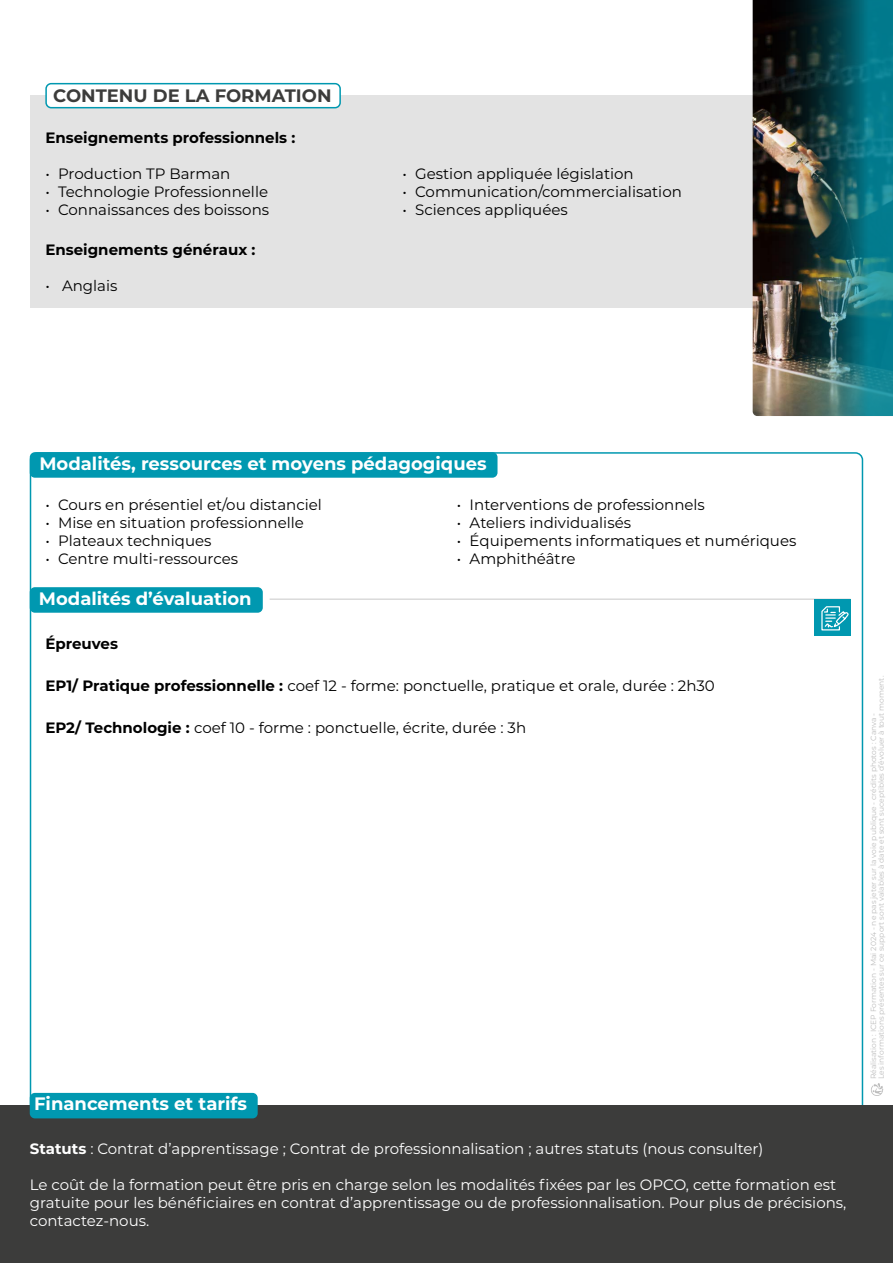
<style>
.page{position:relative;width:893px;height:1263px;background:#fff}
.page>*{position:absolute;margin:0;border:0;box-sizing:border-box;transform-origin:0 0}
.t1{font:700 18px "Montserrat";color:#fff}
.t2{font:700 18px "Montserrat";color:#3c3c3b}
.t3{font:15px "Montserrat";color:#000}
.t4{font:15px/18px "Montserrat";color:#fff}
.t5{font:700 15px "Montserrat";color:#000}
.t6{font:7.5px/7.5px "Montserrat";color:#bcbcbc}
.s1{font-weight:700}
</style>
<div class="page">
<div style="left:30px;top:587px;width:233px;height:26px;background:#0098b0;border-radius:5px"></div>
<div style="left:30px;top:452px;width:467px;height:26px;background:#0098b0;border-radius:5px"></div>
<div style="left:0;top:1106px;width:893px;height:157px;background:#3c3c3b"></div>
<div style="left:30px;top:96px;width:833px;height:212px;background:#e3e3e3"></div>
<img style="left:753px;top:0;width:8px;height:416px">
<img style="left:761px;top:0;width:132px;height:416px">
<hr style="left:270px;top:598px;width:580px;height:2px;background:#000">
<div style="left:46px;top:84px;width:294px;height:24px;background:#fff;border-radius:5px"></div>
<div style="left:45px;top:83px;width:296px;height:25px;border:2px solid #0098b0;border-radius:5px"></div>
<div style="left:814px;top:600px;width:36px;height:36px;background:#0098b0"></div>
<svg style="left:821px;top:606px;width:28px;height:25px"></svg>
<div style="left:30px;top:1093px;width:228px;height:25px;background:#0098b0;border-radius:5px"></div>
<svg style="left:871px;top:1083px;width:13px;height:13px"></svg>
<p class="t2" style="left:53px;top:82px;width:280px">CONTENU DE LA FORMATION</p>
<p class="t5" style="left:45px;top:127px;width:252px">Enseignements professionnels :</p>
<p class="t3" style="left:45px;top:164px;width:187px">• Production TP Barman</p>
<p class="t3" style="left:45px;top:182px;width:224px">• Technologie Professionnelle</p>
<p class="t3" style="left:45px;top:200px;width:225px">• Connaissances des boissons</p>
<p class="t5" style="left:45px;top:238px;width:212px">Enseignements généraux :</p>
<p class="t3" style="left:45px;top:275px;width:74px">• Anglais</p>
<p class="t3" style="left:402px;top:164px;width:233px">• Gestion appliquée législation</p>
<p class="t3" style="left:402px;top:182px;width:281px">• Communication/commercialisation</p>
<p class="t3" style="left:402px;top:200px;width:167px">• Sciences appliquées</p>
<p class="t1" style="left:39px;top:450px;width:449px">Modalités, ressources et moyens pédagogiques</p>
<p class="t3" style="left:45px;top:494px;width:278px">• Cours en présentiel et/ou distanciel</p>
<p class="t3" style="left:45px;top:512px;width:260px">• Mise en situation professionnelle</p>
<p class="t3" style="left:45px;top:530px;width:168px">• Plateaux techniques</p>
<p class="t3" style="left:45px;top:548px;width:194px">• Centre multi-ressources</p>
<p class="t3" style="left:457px;top:494px;width:250px">• Interventions de professionnels</p>
<p class="t3" style="left:457px;top:512px;width:176px">• Ateliers individualisés</p>
<p class="t3" style="left:457px;top:530px;width:341px">• Équipements informatiques et numériques</p>
<p class="t3" style="left:457px;top:548px;width:120px">• Amphithéâtre</p>
<p class="t1" style="left:39px;top:585px;width:214px">Modalités d’évaluation</p>
<p class="t5" style="left:45px;top:633px;width:74px">Épreuves</p>
<p class="t3" style="left:45px;top:676px;width:671px"><span class="s1">EP1/ Pratique professionnelle :</span> coef 12 - forme: ponctuelle, pratique et orale, durée : 2h30</p>
<p class="t3" style="left:45px;top:718px;width:482px"><span class="s1">EP2/ Technologie :</span> coef 10 - forme : ponctuelle, écrite, durée : 3h</p>
<p class="t1" style="left:34px;top:1091px;width:214px">Financements et tarifs</p>
<p class="t4" style="left:30px;top:1139px;width:735px"><span class="s1">Statuts</span> : Contrat d’apprentissage ; Contrat de professionnalisation ; autres statuts (nous consulter)</p>
<p class="t4" style="left:30px;top:1175px;width:818px">Le coût de la formation peut être pris en charge selon les modalités fixées par les OPCO, cette formation est gratuite pour les bénéficiaires en contrat d’apprentissage ou de professionnalisation. Pour plus de précisions, contactez-nous.</p>
<p class="t6" style="left:869px;top:1079px;width:405px;rotate:-90deg">Réalisation : ICEP Formation - Mai 2024 - ne pas jeter sur la voie publique - crédits photos : Canva -<br>Les informations présentes sur ce support sont valables à date et sont suceptibles d’évoluer à tout moment.</p>
</div>
